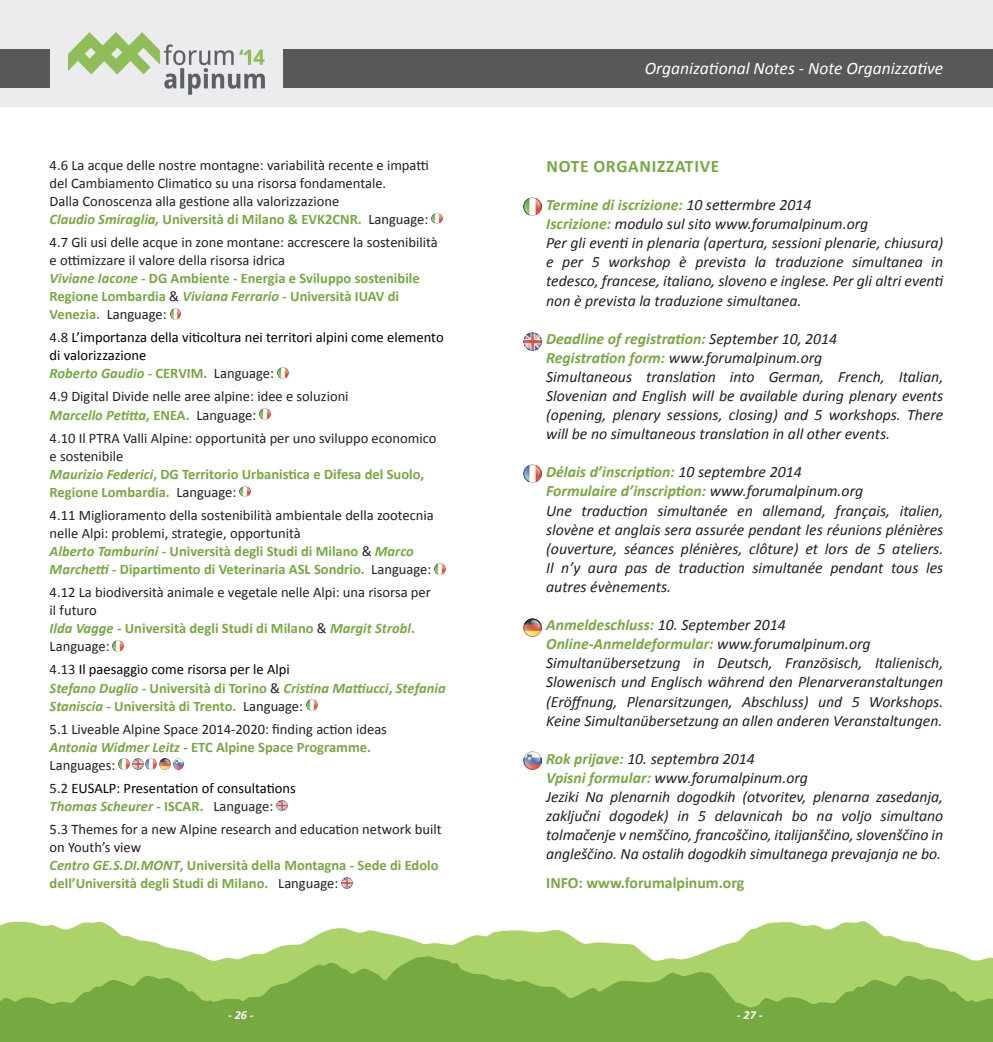
<style>
.page{position:relative;width:993px;height:1042px;background:#fff}
.page>*{position:absolute;margin:0;border:0;box-sizing:border-box;transform-origin:0 0}
.t1{font:italic 17.5px "Calibri";color:#fff}
.t2{font:700 17.5px "Calibri";letter-spacing:.04em;color:#77a942}
.t3{font:italic 15.75px/19.1px "Calibri";color:#231f20}
.t4{font:700 15.75px "Calibri";color:#77a942}
.t5{font:14.53px/18px "Calibri";color:#231f20}
.t6{font:14.53px/18px "Calibri";color:#000}
.t7{font:italic 700 14.53px/18px "Calibri";color:#77a942}
.t8{font:700 14.53px/18px "Calibri";color:#77a942}
.t9{font:italic 700 12.25px "Calibri";color:#fff}
.s1{font-weight:700;font-style:italic;color:#77a942}
.s2{font-weight:700;color:#77a942}
.s3{color:#231f20}
.s4{font-weight:400;color:#231f20}
.s5{font-style:italic}
.s6{font-weight:400;font-style:normal;color:#231f20}
.s7{font-weight:400;font-style:normal;color:#000}
.s8{font-style:normal}
</style>
<div class="page">
<div style="left:0;top:0;width:992px;height:107px;background:#ececee"></div>
<svg style="left:0;top:921px;width:963px;height:35px"></svg>
<svg style="left:0;top:956px;width:992px;height:86px;background:#89b750"></svg>
<img style="left:68px;top:33px;width:196px;height:61px">
<div style="left:0;top:50px;width:50px;height:38px;background:#57585a"></div>
<div style="left:283px;top:50px;width:709px;height:38px;background:#57585a"></div>
<svg style="left:431px;top:213px;width:11px;height:11px"></svg>
<svg style="left:170px;top:308px;width:11px;height:11px"></svg>
<svg style="left:277px;top:368px;width:11px;height:10px"></svg>
<svg style="left:259px;top:409px;width:11px;height:10px"></svg>
<svg style="left:239px;top:486px;width:11px;height:11px"></svg>
<svg style="left:434px;top:563px;width:11px;height:11px"></svg>
<svg style="left:113px;top:640px;width:11px;height:11px"></svg>
<svg style="left:306px;top:700px;width:11px;height:10px"></svg>
<svg style="left:119px;top:759px;width:65px;height:11px"></svg>
<svg style="left:276px;top:800px;width:11px;height:11px"></svg>
<svg style="left:341px;top:877px;width:11px;height:11px"></svg>
<img style="left:523px;top:198px;width:18px;height:18px">
<img style="left:523px;top:332px;width:18px;height:18px">
<img style="left:523px;top:465px;width:18px;height:18px">
<img style="left:523px;top:619px;width:18px;height:18px">
<img style="left:523px;top:752px;width:18px;height:18px">
<p class="t5" style="left:50px;top:155px;width:380px">4.6 La acque delle nostre montagne: variabilità recente e impatti del Cambiamento Climatico su una risorsa fondamentale.<br>Dalla Conoscenza alla gestione alla valorizzazione<br><span class="s1">Claudio Smiraglia,</span> <span class="s2">Università di Milano &amp; EVK2CNR.</span> Language:</p>
<p class="t5" style="left:50px;top:232px;width:389px">4.7 Gli usi delle acque in zone montane: accrescere la sostenibilità e ottimizzare il valore della risorsa idrica<br><span class="s1">Viviane Iacone</span> <span class="s2">- DG Ambiente - Energia e Sviluppo sostenibile Regione Lombardia</span> &amp; <span class="s1">Viviana Ferrario</span> <span class="s2">- Università IUAV di Venezia.</span> Language:</p>
<p class="t6" style="left:50px;top:328px;width:395px"><span class="s3">4.8</span> L’importanza della viticoltura nei territori alpini come elemento di valorizzazione<br><span class="s1">Roberto Gaudio</span> <span class="s2">- CERVI</span></p>
<p class="t5" style="left:50px;top:361px;width:300px;line-height:23.1px;text-indent:141px"><span class="s2">M.</span> Language:<br>4.9 Digital Divide nelle aree alpine: idee e soluzioni</p>
<p class="t5" style="left:50px;top:402px;width:388px;line-height:23.1px"><span class="s1">Marcello Petitta,</span> <span class="s2">ENEA.</span> Language:<br>4.10 Il PTRA Valli Alpine: opportunità per uno sviluppo economico</p>
<p class="t8" style="left:50px;top:446px;width:376px"><span class="s4">e sostenibile<br></span><span class="s5">Maurizio Federici</span>, DG Territorio Urbanistica e Difesa del Suolo,<br>Regione Lombardia. <span class="s4">Language:</span></p>
<p class="t5" style="left:50px;top:505px;width:385px">4.11 Miglioramento della sostenibilità ambientale della zootecnia nelle Alpi: problemi, strategie, opportunità<br><span class="s1">Alberto Tamburini</span> <span class="s2">- Università degli Studi di Milano</span> &amp; <span class="s1">Marco Marchetti</span> <span class="s2">- Dipartimento di Veterinaria ASL Sondrio.</span> Language:</p>
<p class="t5" style="left:50px;top:582px;width:382px">4.12 La biodiversità animale e vegetale nelle Alpi: una risorsa per il futuro<br><span class="s1">Ilda Vagge</span> <span class="s2">- Università degli Studi di Milano</span> &amp; <span class="s1">Margit Strobl</span><span class="s2">.<br></span>Language:</p>
<p class="t7" style="left:50px;top:660px;width:397px"><span class="s6">4.13</span> <span class="s7">Il paesaggio come risorsa per le Alpi<br></span>Stefano Duglio <span class="s8">- Università di Torino</span> <span class="s6">&amp;</span> Cristina Mattiucci<span class="s8">,</span> Stefania<br>Staniscia <span class="s8">- Università di Trento.</span> <span class="s6">Language:</span></p>
<p class="t5" style="left:50px;top:719px;width:339px">5.1 Liveable Alpine Space 2014-2020: finding action ideas<br><span class="s1">Antonia Widmer Leitz</span> <span class="s2">- ETC Alpine Space Programme.<br></span>Languages:</p>
<p class="t6" style="left:50px;top:778px;width:247px"><span class="s3">5.2</span> EUSALP: Presentation of consultations<br><span class="s1">Thomas Scheurer</span> <span class="s2">- ISCAR.</span> <span class="s3">Language:</span></p>
<p class="t5" style="left:50px;top:819px;width:393px">5.3 Themes for a new Alpine research and education network built on Youth’s view<br><span class="s1">Centro GE.S.DI.MONT</span><span class="s2">, Università della Montagna - Sede di Edolo dell’Università degli Studi di Milano.</span> Language:</p>
<p class="t1" style="left:644px;top:57px;width:300px">Organizational Notes - Note Organizzative</p>
<p class="t2" style="left:546px;top:155px;width:174px">Note organizzative</p>
<p class="t3" style="left:546px;top:195px;width:398px"><span class="s2">Termine di iscrizione:</span> 10 settermbre 2014<br><span class="s2">Iscrizione:</span> modulo sul sito www.forumalpinum.org<br>Per gli eventi in plenaria (apertura, sessioni plenarie, chiusura) e per 5 workshop è prevista la traduzione simultanea in tedesco, francese, italiano, sloveno e inglese. Per gli altri eventi non è prevista la traduzione simultanea.</p>
<p class="t3" style="left:546px;top:328px;width:398px"><span class="s2">Deadline of registration:</span> September 10, 2014<br><span class="s2">Registration form:</span> www.forumalpinum.org<br>Simultaneous translation into German, French, Italian, Slovenian and English will be available during plenary events (opening, plenary sessions, closing) and 5 workshops. There will be no simultaneous translation in all other events.</p>
<p class="t3" style="left:546px;top:462px;width:398px"><span class="s2">Délais d’inscription:</span> 10 septembre 2014<br><span class="s2">Formulaire d’inscription:</span> www.forumalpinum.org<br>Une traduction simultanée en allemand, français, italien, slovène et anglais sera assurée pendant les réunions plénières (ouverture, séances plénières, clôture) et lors de 5 ateliers.<br>Il n’y aura pas de traduction simultanée pendant tous les autres évènements.</p>
<p class="t3" style="left:546px;top:614px;width:398px"><span class="s2">Anmeldeschluss:</span> 10. September 2014<br><span class="s2">Online-Anmeldeformular:</span> www.forumalpinum.org Simultanübersetzung in Deutsch, Französisch, Italienisch, Slowenisch und Englisch während den Plenarveranstaltungen (Eröffnung, Plenarsitzungen, Abschluss) und 5 Workshops.<br>Keine Simultanübersetzung an allen anderen Veranstaltungen.</p>
<p class="t3" style="left:546px;top:748px;width:398px"><span class="s2">Rok prijave:</span> 10. septembra 2014<br><span class="s2">Vpisni formular:</span> www.forumalpinum.org<br>Jeziki Na plenarnih dogodkih (otvoritev, plenarna zasedanja, zaključni dogodek) in 5 delavnicah bo na voljo simultano tolmačenje v nemščino, francoščino, italijanščino, slovenščino in angleščino. Na ostalih dogodkih simultanega prevajanja ne bo.</p>
<p class="t4" style="left:546px;top:873px;width:199px">INFO: www.forumalpinum.org</p>
<p class="t9" style="left:228px;top:1007px;width:27px">- 26 -</p>
<p class="t9" style="left:736px;top:1007px;width:27px">- 27 -</p>
</div>
